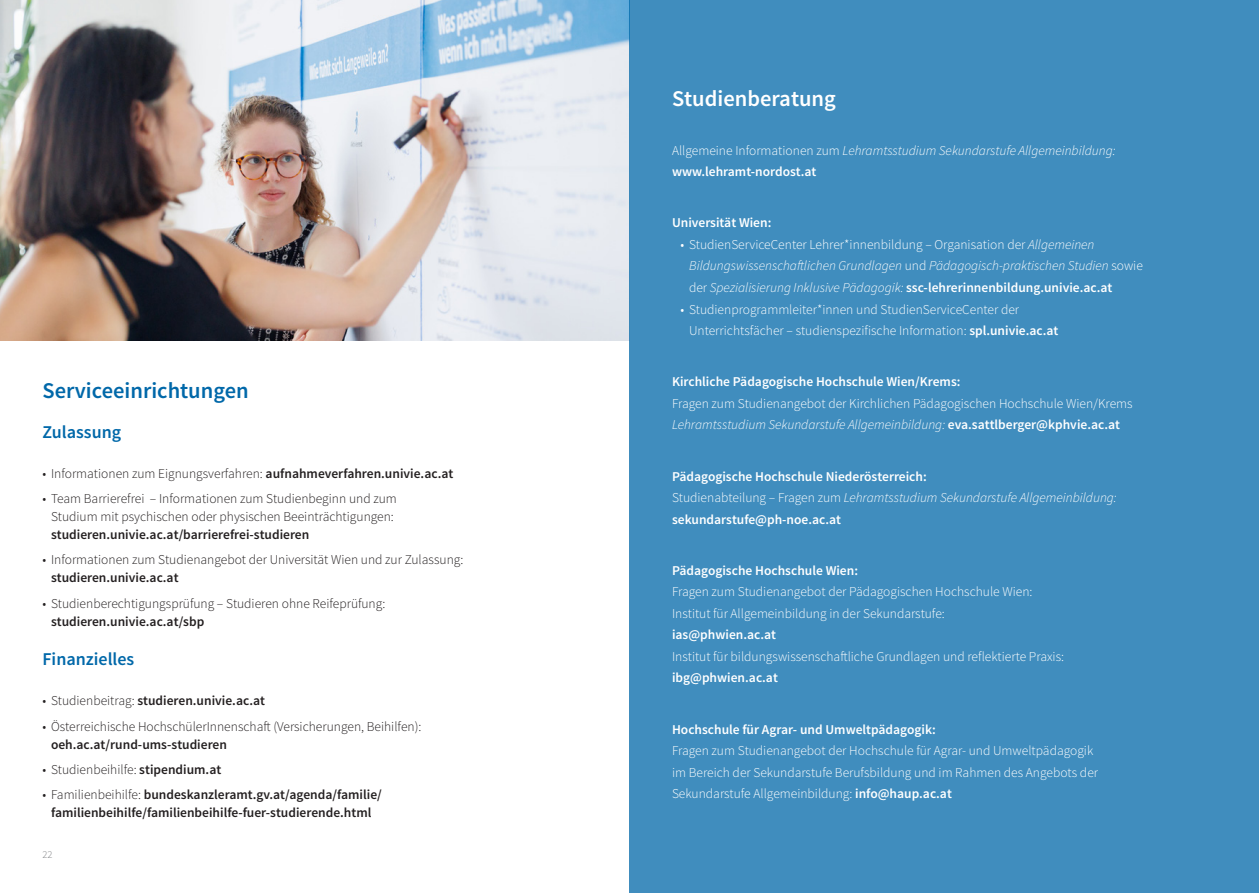
<style>
.page{position:relative;width:1259px;height:893px;background:#fff}
.page>*{position:absolute;margin:0;border:0;box-sizing:border-box;transform-origin:0 0}
.t1{font:600 22.5px "Source Sans Pro";color:#0068a9}
.t2{font:600 22.5px "Source Sans Pro";color:#fff}
.t3{font:600 18px "Source Sans Pro";color:#0068a9}
.t4{font:300 13.5px/21.5px "Source Sans Pro";color:#fff}
.t5{font:300 13.5px/18px "Source Sans Pro";color:#231f20;text-align:center}
.t6{font:italic 300 13.5px/21.5px "Source Sans Pro";color:#fff}
.t7{font:600 13.5px/21.5px "Source Sans Pro";color:#fff}
.t8{font:600 13.5px/18px "Source Sans Pro";color:#231f20;text-align:center}
.t9{font:300 10.5px "Source Sans Pro";color:#808285}
.s1{font-weight:600}
.s2{font-weight:300}
.s3{font-style:normal}
.s4{font-weight:600;font-style:normal}
.s5{font-style:italic}
.s6{font-weight:300;font-style:italic}
</style>
<div class="page">
<img style="left:0;top:0;width:629px;height:340px">
<div style="left:629px;top:0;width:630px;height:893px;background:#408dbe"></div>
<h1 class="t1" style="left:43px;top:376px;width:208px">Serviceeinrichtungen</h1>
<h2 class="t3" style="left:43px;top:420px;width:80px">Zulassung</h2>
<p class="t5" style="left:43px;top:464px;width:412px">• Informationen zum Eignungsverfahren: <span class="s1">aufnahmeverfahren.univie.ac.at</span></p>
<p class="t5" style="left:43px;top:490px;width:356px">• Team Barrierefrei – Informationen zum Studienbeginn und zum<br>Studium mit psychischen oder physischen Beeinträchtigungen:</p>
<p class="t8" style="left:51px;top:526px;width:260px">studieren.univie.ac.at/barrierefrei-studieren</p>
<p class="t5" style="left:43px;top:551px;width:422px">• Informationen zum Studienangebot der Universität Wien und zur Zulassung:</p>
<p class="t8" style="left:51px;top:569px;width:129px">studieren.univie.ac.at</p>
<p class="t5" style="left:43px;top:594px;width:344px">• Studienberechtigungsprüfung – Studieren ohne Reifeprüfung:</p>
<p class="t8" style="left:51px;top:612px;width:155px">studieren.univie.ac.at/sbp</p>
<h2 class="t3" style="left:43px;top:648px;width:93px">Finanzielles</h2>
<p class="t8" style="left:43px;top:692px;width:224px"><span class="s2">• Studienbeitrag:</span> studieren.univie.ac.at</p>
<p class="t5" style="left:43px;top:717px;width:380px">• Österreichische HochschülerInnenschaft (Versicherungen, Beihilfen):</p>
<p class="t8" style="left:51px;top:736px;width:177px">oeh.ac.at/rund-ums-studieren</p>
<p class="t5" style="left:43px;top:760px;width:180px">• Studienbeihilfe: <span class="s1">stipendium.at</span></p>
<p class="t8" style="left:43px;top:786px;width:341px"><span class="s2">• Familienbeihilfe:</span> bundeskanzleramt.gv.at/agenda/familie/ familienbeihilfe/familienbeihilfe-fuer-studierende.html</p>
<p class="t9" style="left:43px;top:848px;width:12px">22</p>
<h1 class="t2" style="left:672px;top:84px;width:165px">Studienberatung</h1>
<p class="t6" style="left:672px;top:140px;width:445px"><span class="s3">Allgemeine Informationen zum</span> Lehramtsstudium Sekundarstufe Allgemeinbildung: <span class="s4">www.lehramt-nordost.at</span></p>
<p class="t7" style="left:672px;top:213px;width:101px">Universität Wien:</p>
<p class="t6" style="left:689px;top:234px;width:455px;text-indent:-9px"><span class="s3">• StudienServiceCenter Lehrer*innenbildung – Organisation der</span> Allgemeinen<br>Bildungswissenschaftlichen Grundlagen <span class="s3">und</span> Pädagogisch-praktischen Studien <span class="s3">sowie der</span> Spezialisierung Inklusive Pädagogik: <span class="s4">ssc-lehrerinnenbildung.univie.ac.at</span></p>
<p class="t4" style="left:689px;top:298px;width:371px;text-indent:-9px">• Studienprogrammleiter*innen und StudienServiceCenter der<br>Unterrichtsfächer – studienspezifische Information: <span class="s1">spl.univie.ac.at</span></p>
<p class="t7" style="left:672px;top:371px;width:290px">Kirchliche Pädagogische Hochschule Wien/Krems:</p>
<p class="t4" style="left:672px;top:393px;width:462px">Fragen zum Studienangebot der Kirchlichen Pädagogischen Hochschule Wien/Krems<br><span class="s5">Lehramtsstudium Sekundarstufe Allgemeinbildung:</span> <span class="s1">eva.sattlberger@kphvie.ac.at</span></p>
<p class="t7" style="left:672px;top:466px;width:446px">Pädagogische Hochschule Niederösterreich:<br><span class="s2">Studienabteilung – Fragen zum</span> <span class="s6">Lehramtsstudium Sekundarstufe Allgemeinbildung: </span>sekundarstufe@ph-noe.ac.at</p>
<p class="t7" style="left:672px;top:560px;width:188px">Pädagogische Hochschule Wien:</p>
<p class="t4" style="left:672px;top:581px;width:362px">Fragen zum Studienangebot der Pädagogischen Hochschule Wien:<br>Institut für Allgemeinbildung in der Sekundarstufe:</p>
<p class="t7" style="left:672px;top:624px;width:106px">ias@phwien.ac.at</p>
<p class="t4" style="left:672px;top:646px;width:393px">Institut für bildungswissenschaftliche Grundlagen und reflektierte Praxis:</p>
<p class="t7" style="left:672px;top:668px;width:107px">ibg@phwien.ac.at</p>
<p class="t7" style="left:672px;top:719px;width:265px">Hochschule für Agrar- und Umweltpädagogik:</p>
<p class="t4" style="left:672px;top:740px;width:427px">Fragen zum Studienangebot der Hochschule für Agrar- und Umweltpädagogik im Bereich der Sekundarstufe Berufsbildung und im Rahmen des Angebots der<br>Sekundarstufe Allgemeinbildung: <span class="s1">info@haup.ac.at</span></p>
</div>
